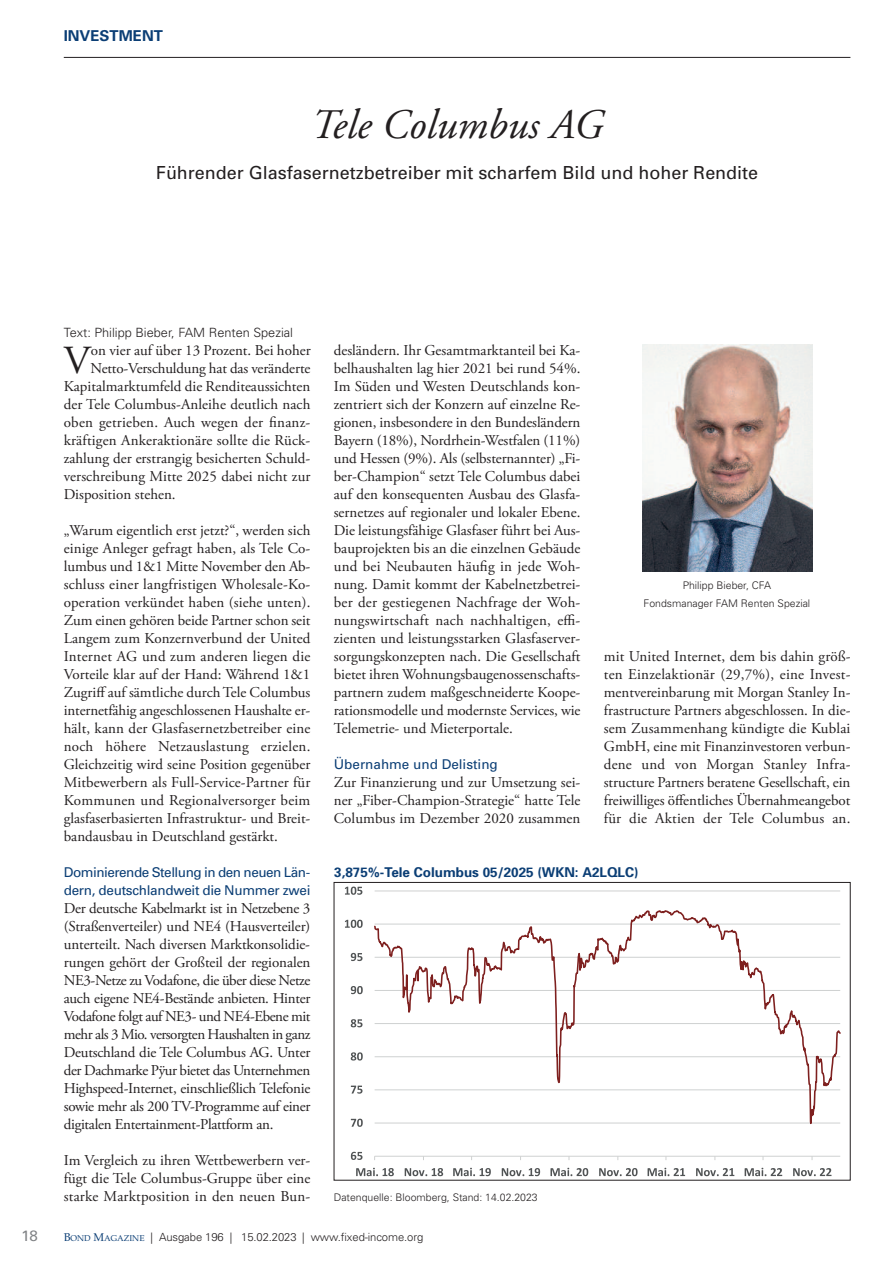
<style>
.page{position:relative;width:893px;height:1263px;background:#fff}
.page>*{position:absolute;margin:0;border:0;box-sizing:border-box;transform-origin:0 0}
.t1{font:italic 42px "Adobe Garamond Pro";color:#231f20}
.t2{font:39.75px "Adobe Garamond Pro";color:#231f20}
.t3{font:18px "Univers";color:#231f20}
.t4{font:15px/18px "Adobe Garamond Pro";color:#231f20;text-align:justify}
.t5{font:700 15px "Univers";color:#0b3e75}
.t6{font:15px "Univers";color:#808285}
.t7{font:13.5px/18px "Univers";letter-spacing:-.02em;color:#0b3e75}
.t8{font:700 13.5px "Univers";color:#0b3e75}
.t9{font:13.5px "Univers";color:#0b3e75}
.t10{font:300 12.75px "Univers";color:#231f20}
.t11{font:300 11.25px "Univers";letter-spacing:-.01em;color:#231f20}
.t12{font:300 10.5px/18px "Univers";color:#231f20;text-align:center}
.s1{font-family:"Book Antiqua";font-weight:400;color:#0b3e75}
.s2{font-family:"Book Antiqua";font-weight:400;font-size:8.4px;color:#0b3e75}
</style>
<div class="page">
<hr style="left:64px;top:57px;width:786px;height:1px;background:#231f20">
<hr style="left:375px;top:891px;width:465px;height:1px;background:#cfd1d1">
<hr style="left:375px;top:1156px;width:465px;height:1px;background:#cfd1d1">
<svg style="left:375px;top:910px;width:466px;height:214px"></svg>
<svg style="left:351px;top:1152px;width:11px;height:8px"></svg>
<svg style="left:351px;top:1119px;width:12px;height:8px"></svg>
<svg style="left:351px;top:1085px;width:11px;height:9px"></svg>
<svg style="left:351px;top:1052px;width:12px;height:8px"></svg>
<svg style="left:351px;top:1019px;width:11px;height:8px"></svg>
<svg style="left:351px;top:986px;width:12px;height:8px"></svg>
<svg style="left:351px;top:953px;width:11px;height:8px"></svg>
<svg style="left:345px;top:920px;width:18px;height:8px"></svg>
<svg style="left:345px;top:886px;width:17px;height:9px"></svg>
<svg style="left:356px;top:1168px;width:475px;height:8px"></svg>
<div style="left:334px;top:882px;width:516px;height:298px;border:1px solid #231f20"></div>
<img style="left:643px;top:345px;width:170px;height:226px">
<p class="t5" style="left:64px;top:30px;width:101px">INVESTMENT</p>
<h1 class="t1" style="left:311px;top:108px;width:294px">Tele Columbus AG</h1>
<p class="t3" style="left:156px;top:166px;width:604px">Führender Glasfasernetzbetreiber mit scharfem Bild und hoher Rendite</p>
<p class="t10" style="left:64px;top:328px;width:231px">Text: Philipp Bieber, FAM Renten Spezial</p>
<h2 class="t2" style="left:64px;top:345px;width:28px">V</h2>
<p class="t4" style="left:91px;top:343px;width:221px">on vier auf über 13 Prozent. Bei hoher</p>
<p class="t4" style="left:91px;top:361px;width:221px">Netto-Verschuldung hat das veränderte</p>
<p class="t4" style="left:64px;top:379px;width:248px">Kapitalmarktumfeld die Renditeaussichten</p>
<p class="t4" style="left:64px;top:397px;width:248px">der Tele Columbus-Anleihe deutlich nach</p>
<p class="t4" style="left:64px;top:415px;width:248px">oben getrieben. Auch wegen der finanz-</p>
<p class="t4" style="left:64px;top:433px;width:248px">kräftigen Ankeraktionäre sollte die Rück-</p>
<p class="t4" style="left:64px;top:451px;width:248px">zahlung der erstrangig besicherten Schuld-</p>
<p class="t4" style="left:64px;top:469px;width:248px">verschreibung Mitte 2025 dabei nicht zur</p>
<p class="t4" style="left:64px;top:487px;width:113px">Disposition stehen.</p>
<p class="t4" style="left:64px;top:523px;width:248px">„Warum eigentlich erst jetzt?“, werden sich einige Anleger gefragt haben, als Tele Co&shy;lumbus und 1&amp;1 Mitte November den Ab&shy;schluss einer langfristigen Wholesale-Ko&shy;operation verkündet haben (siehe unten).<br>Zum einen gehören beide Partner schon seit Langem zum Konzernverbund der United Internet AG und zum anderen liegen die Vorteile klar auf der Hand: Während 1&amp;1<br>Zugriffauf sämtliche durch Tele Columbus internetfähig angeschlossenen Haushalte er&shy;hält, kann der Glasfasernetzbetreiber eine noch höhere Netzauslastung erzielen.<br>Gleichzeitig wird seine Position gegenüber Mitbewerbern als Full-Service-Partner für Kommunen und Regionalversorger beim glasfaserbasierten Infrastruktur- und Breit&shy;bandausbau in Deutschland gestärkt.</p>
<p class="t7" style="left:64px;top:864px;width:248px">Dominierende Stellung in den neuen Län&shy;dern, deutschlandweit die Nummer zwei</p>
<p class="t4" style="left:64px;top:901px;width:248px">Der deutsche Kabelmarkt ist in Netzebene 3 (Straßenverteiler) und NE4 (Hausverteiler) unterteilt. Nach diversen Marktkonsolidie&shy;rungen gehört der Großteil der regionalen NE3-Netze zu Vodafone, die über diese Netze auch eigene NE4-Bestände anbieten. Hinter Vodafone folgt auf NE3- und NE4-Ebene mit mehr als 3 Mio. versorgten Haushalten in ganz Deutschland die Tele Columbus AG. Unter der Dachmarke Pÿur bietet das Unternehmen Highspeed-Internet, einschließlich Telefonie sowie mehr als 200 TV-Programme auf einer digitalen Entertainment-Plattform an.</p>
<p class="t4" style="left:64px;top:1153px;width:248px">Im Vergleich zu ihren Wettbewerbern ver&shy;fügt die Tele Columbus-Gruppe über eine starke Marktposition in den neuen Bun-</p>
<p class="t4" style="left:334px;top:343px;width:248px">desländern. Ihr Gesamtmarktanteil bei Ka&shy;belhaushalten lag hier 2021 bei rund 54%.<br>Im Süden und Westen Deutschlands kon&shy;zentriert sich der Konzern auf einzelne Re&shy;gionen, insbesondere in den Bundesländern Bayern (18%), Nordrhein-Westfalen (11%) und Hessen (9%). Als (selbsternannter) „Fi&shy;ber-Champion“ setzt Tele Columbus dabei auf den konsequenten Ausbau des Glasfa&shy;sernetzes auf regionaler und lokaler Ebene.<br>Die leistungsfähige Glasfaser führt bei Aus&shy;bauprojekten bis an die einzelnen Gebäude und bei Neubauten häufig in jede Woh&shy;nung. Damit kommt der Kabelnetzbetrei&shy;ber der gestiegenen Nachfrage der Woh&shy;nungswirtschaft nach nachhaltigen, effi&shy;zienten und leistungsstarken Glasfaserver&shy;sorgungskonzepten nach. Die Gesellschaft bietet ihren Wohnungsbaugenossenschafts&shy;partnern zudem maßgeschneiderte Koope&shy;rationsmodelle und modernste Services, wie Telemetrie- und Mieterportale.</p>
<p class="t9" style="left:334px;top:759px;width:166px">Übernahme und Delisting</p>
<p class="t4" style="left:334px;top:775px;width:248px">Zur Finanzierung und zur Umsetzung sei&shy;ner „Fiber-Champion-Strategie“ hatte Tele Columbus im Dezember 2020 zusammen</p>
<p class="t12" style="left:643px;top:577px;width:168px">Philipp Bieber, CFA<br>Fondsmanager FAM Renten Spezial</p>
<p class="t4" style="left:604px;top:649px;width:248px">mit United Internet, dem bis dahin größ&shy;ten Einzelaktionär (29,7%), eine Invest&shy;mentvereinbarung mit Morgan Stanley In&shy;frastructure Partners abgeschlossen. In die&shy;sem Zusammenhang kündigte die Kublai GmbH, eine mit Finanzinvestoren verbun&shy;dene und von Morgan Stanley Infra&shy;structure Partners beratene Gesellschaft, ein freiwilliges öffentliches Übernahmeangebot für die Aktien der Tele Columbus an.</p>
<p class="t8" style="left:334px;top:867px;width:306px">3,875%-Tele Columbus 05/2025 (WKN: A2LQLC)</p>
<p class="t12" style="left:334px;top:1189px;width:205px">Datenquelle: Bloomberg, Stand: 14.02.2023</p>
<p class="t6" style="left:21px;top:1230px;width:18px">18</p>
<p class="t11" style="left:64px;top:1233px;width:361px"><span class="s1">B</span><span class="s2">OND</span> <span class="s1">M</span><span class="s2">AGAZINE</span> | Ausgabe 196 | 15.02.2023 | www.fixed-income.org</p>
</div>
